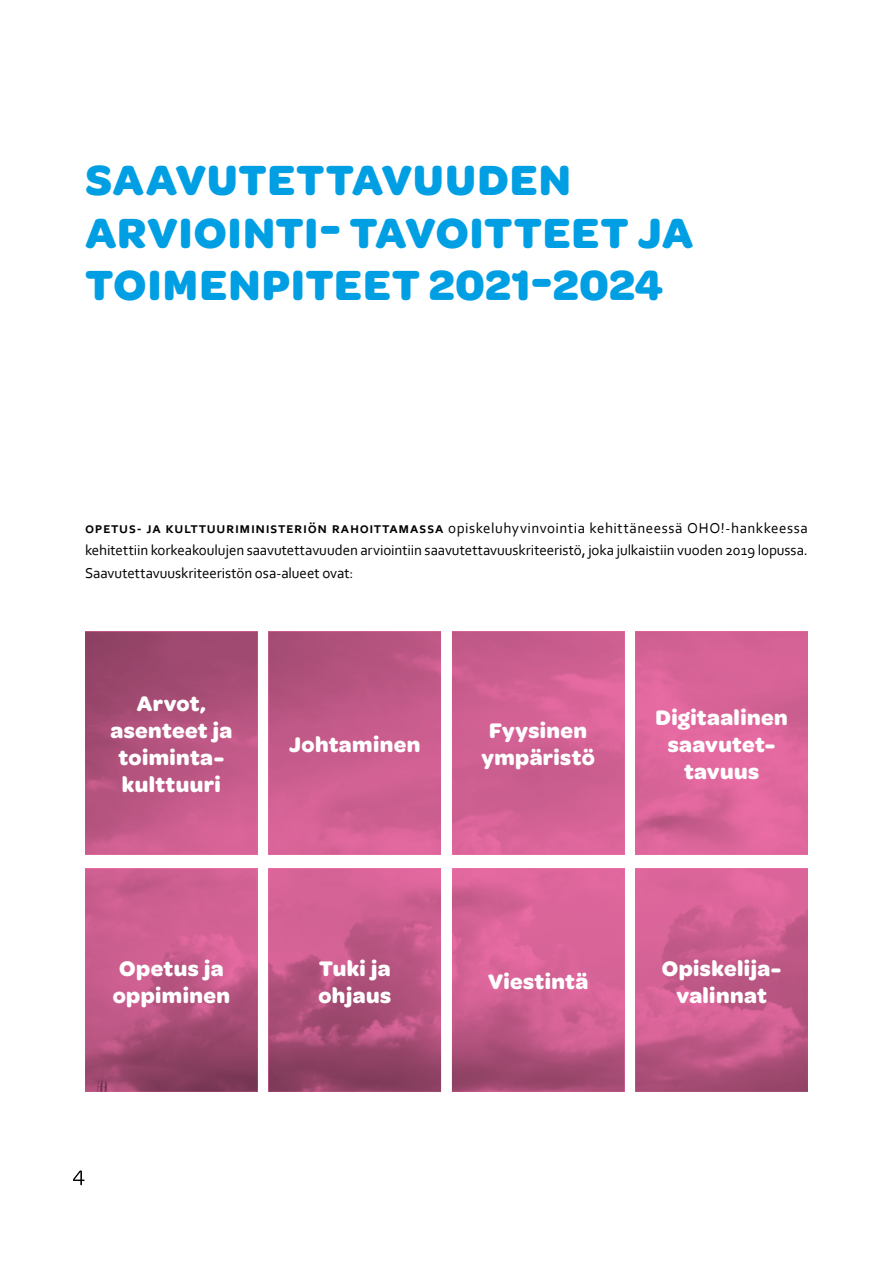
<style>
.page{position:relative;width:893px;height:1263px;background:#fff}
.page>*{position:absolute;margin:0;border:0;box-sizing:border-box;transform-origin:0 0}
.otsikko{font:700 45px/52.5px "Omnes";letter-spacing:.025em;color:#009fe3}
.otsikko_H2{font:700 22.5px/27px "Omnes";letter-spacing:.015em;color:#fff;text-align:center}
.leipis{font:15px/22.5px "Corbel";letter-spacing:-.005em;color:#000;text-align:justify}
.s1{font-weight:700}
</style>
<div class="page">
<img style="left:85px;top:631px;width:723px;height:461px">
<svg style="left:73px;top:1170px;width:12px;height:15px"></svg>
<h1 class="otsikko" style="left:85px;top:151px;width:609px">SAAVUTETTAVUUDEN<br>ARVIOINTI- TAVOITTEET JA<br>TOIMENPITEET 2021-2024</h1>
<p class="leipis" style="left:85px;top:516px;width:724px"><span class="s1">opetus- ja kulttuuriministeriön rahoittamassa</span> opiskeluhyvinvointia kehittäneessä OHO!-hankkeessa kehitettiin korkeakoulujen saavutettavuuden arviointiin saavutettavuuskriteeristö, joka julkaistiin vuoden 2019 lopussa.<br>Saavutettavuuskriteeristön osa-alueet ovat:</p>
<h2 class="otsikko_H2" style="left:137px;top:689px;width:71px">Arvot,</h2>
<h2 class="otsikko_H2" style="left:111px;top:716px;width:123px">asenteet ja toiminta&shy;kulttuuri</h2>
<h2 class="otsikko_H2" style="left:289px;top:729px;width:133px">Johtaminen</h2>
<h2 class="otsikko_H2" style="left:481px;top:716px;width:115px">Fyysinen ympäristö</h2>
<h2 class="otsikko_H2" style="left:655px;top:702px;width:134px">Digitaalinen saavutet&shy;tavuus</h2>
<h2 class="otsikko_H2" style="left:113px;top:953px;width:119px;text-align:left">Opetus ja oppiminen</h2>
<h2 class="otsikko_H2" style="left:319px;top:953px;width:73px">Tuki ja</h2>
<h2 class="otsikko_H2" style="left:318px;top:980px;width:74px">ohjaus</h2>
<h2 class="otsikko_H2" style="left:488px;top:967px;width:102px">Viestintä</h2>
<h2 class="otsikko_H2" style="left:662px;top:953px;width:121px">Opiskelija&shy;valinnat</h2>
</div>
